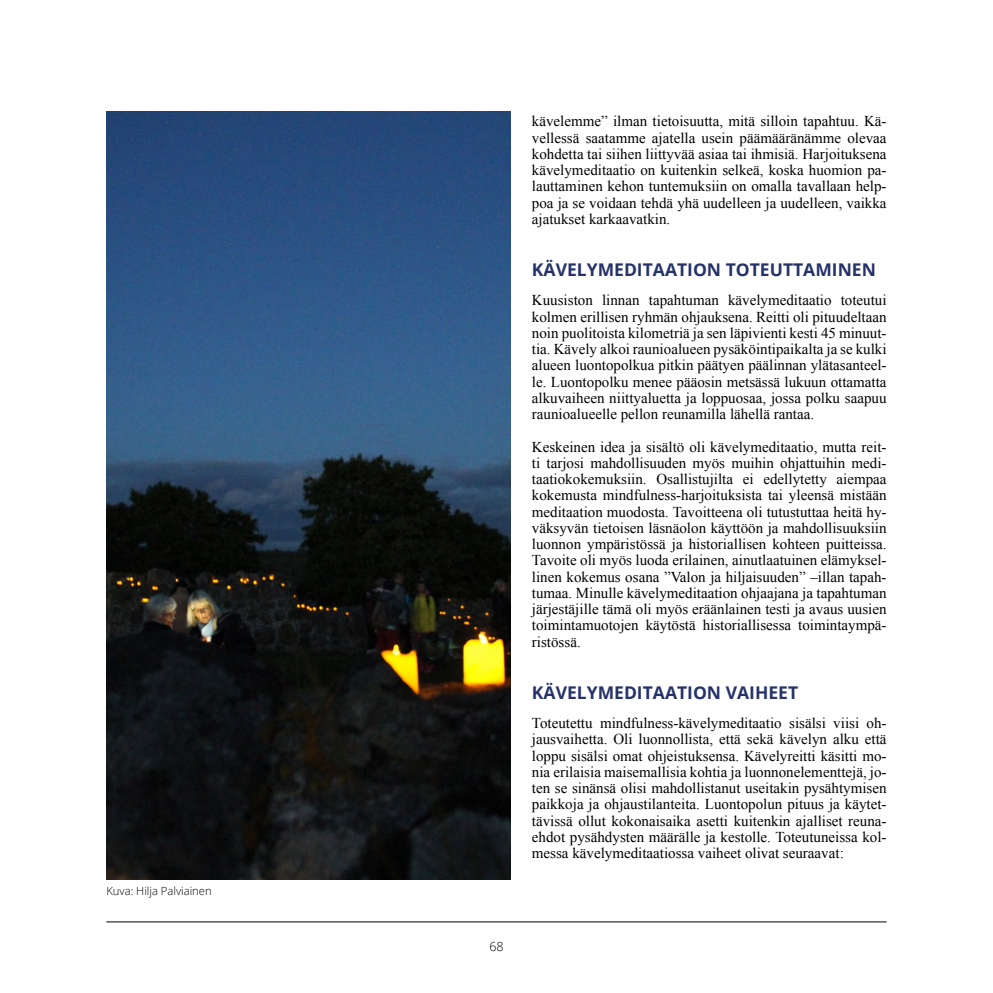
<style>
.page{position:relative;width:993px;height:993px;background:#fff}
.page>*{position:absolute;margin:0;border:0;box-sizing:border-box;transform-origin:0 0}
.t1{font:700 17.5px "Open Sans";color:#263369}
.t2{font:15px/16.2px "Times New Roman";color:#000;text-align:justify}
.t3{font:300 12.5px "Open Sans";color:#000}
.t4{font:300 11.25px "Open Sans";color:#000}
</style>
<div class="page">
<hr style="left:106px;top:921px;width:780px;height:1px;background:#000">
<img style="left:106px;top:112px;width:404px;height:767px">
<p class="t4" style="left:106px;top:883px;width:107px">Kuva: Hilja Palviainen</p>
<p class="t2" style="left:531px;top:113px;width:356px">kävelemme” ilman tietoisuutta, mitä silloin tapahtuu. Kä&shy;vellessä saatamme ajatella usein päämääränämme olevaa kohdetta tai siihen liittyvää asiaa tai ihmisiä. Harjoituksena kävelymeditaatio on kuitenkin selkeä, koska huomion pa&shy;lauttaminen kehon tuntemuksiin on omalla tavallaan help&shy;poa ja se voidaan tehdä yhä uudelleen ja uudelleen, vaikka ajatukset karkaavatkin.</p>
<p class="t1" style="left:531px;top:258px;width:345px">KÄVELYMEDITAATION TOTEUTTAMINEN</p>
<p class="t2" style="left:531px;top:292px;width:356px">Kuusiston linnan tapahtuman kävelymeditaatio toteutui kolmen erillisen ryhmän ohjauksena. Reitti oli pituudeltaan noin puolitoista kilometriä ja sen läpivienti kesti 45 minuut&shy;tia. Kävely alkoi raunioalueen pysäköintipaikalta ja se kulki alueen luontopolkua pitkin päätyen päälinnan ylätasanteel&shy;le. Luontopolku menee pääosin metsässä lukuun ottamatta alkuvaiheen niittyaluetta ja loppuosaa, jossa polku saapuu raunioalueelle pellon reunamilla lähellä rantaa.</p>
<p class="t2" style="left:531px;top:438px;width:356px">Keskeinen idea ja sisältö oli kävelymeditaatio, mutta reit&shy;ti tarjosi mahdollisuuden myös muihin ohjattuihin medi&shy;taatiokokemuksiin. Osallistujilta ei edellytetty aiempaa kokemusta mindfulness-harjoituksista tai yleensä mistään meditaation muodosta. Tavoitteena oli tutustuttaa heitä hy&shy;väksyvän tietoisen läsnäolon käyttöön ja mahdollisuuksiin luonnon ympäristössä ja historiallisen kohteen puitteissa.<br>Tavoite oli myös luoda erilainen, ainutlaatuinen elämyksel&shy;linen kokemus osana ”Valon ja hiljaisuuden” –illan tapah&shy;tumaa. Minulle kävelymeditaation ohjaajana ja tapahtuman järjestäjille tämä oli myös eräänlainen testi ja avaus uusien toimintamuotojen käytöstä historiallisessa toimintaympä&shy;ristössä.</p>
<p class="t1" style="left:531px;top:680px;width:268px">KÄVELYMEDITAATION VAIHEET</p>
<p class="t2" style="left:531px;top:714px;width:356px">Toteutettu mindfulness-kävelymeditaatio sisälsi viisi oh&shy;jausvaihetta. Oli luonnollista, että sekä kävelyn alku että loppu sisälsi omat ohjeistuksensa. Kävelyreitti käsitti mo&shy;nia erilaisia maisemallisia kohtia ja luonnonelementtejä, jo&shy;ten se sinänsä olisi mahdollistanut useitakin pysähtymisen paikkoja ja ohjaustilanteita. Luontopolun pituus ja käytet&shy;tävissä ollut kokonaisaika asetti kuitenkin ajalliset reuna&shy;ehdot pysähdysten määrälle ja kestolle. Toteutuneissa kol&shy;messa kävelymeditaatiossa vaiheet olivat seuraavat:</p>
<p class="t3" style="left:489px;top:937px;width:16px">68</p>
</div>
